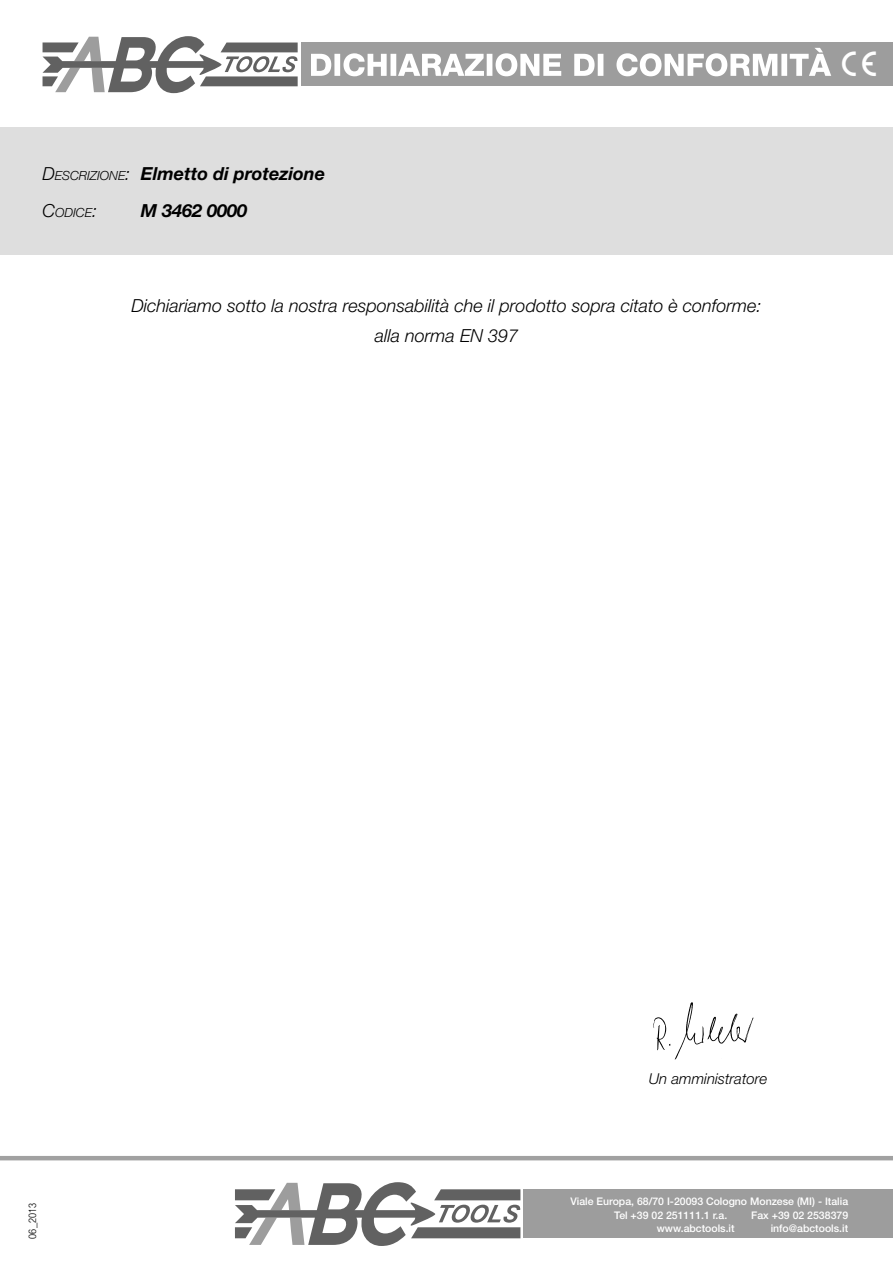
<style>
.page{position:relative;width:893px;height:1263px;background:#fff}
.page>*{position:absolute;margin:0;border:0;box-sizing:border-box;transform-origin:0 0}
.t1{font:italic 300 18px "Helvetica Amos";color:#000}
.t2{font:italic 700 18px "Helvetica Amos";color:#000}
.t3{font:italic 300 15px "Helvetica Amos";color:#000}
.t4{font:italic 300 12.6px "Helvetica Amos";color:#000}
.t5{font:500 10.5px "Helvetica Neue";color:#fff}
.t6{font:300 10.5px "Helvetica Amos Cond";color:#000}
.s1{font-weight:300}
.s2{font-weight:300;font-size:12.6px}
.s3{font-size:18px}
</style>
<div class="page">
<svg style="left:43px;top:36px;width:255px;height:57px"></svg>
<div style="left:301px;top:43px;width:592px;height:43px;background:#9d9d9d"></div>
<svg style="left:235px;top:1182px;width:285px;height:64px"></svg>
<div style="left:523px;top:1189px;width:370px;height:49px;background:#9d9d9d"></div>
<div style="left:0;top:128px;width:893px;height:127px;background:#dedede"></div>
<img style="left:653px;top:1002px;width:101px;height:58px">
<hr style="left:0;top:1156px;width:893px;height:4px;background:#a1a1a1">
<svg style="left:311px;top:48px;width:520px;height:28px"></svg>
<p class="t2" style="left:43px;top:163px;width:284px"><span class="s1">D</span><span class="s2">ESCRIZIONE</span><span class="s1">:</span> Elmetto di protezione</p>
<p class="t4" style="left:43px;top:206px;width:56px"><span class="s3">C</span>ODICE<span class="s3">:</span></p>
<p class="t2" style="left:141px;top:201px;width:108px">M 3462 0000</p>
<p class="t1" style="left:132px;top:295px;width:631px">Dichiariamo sotto la nostra responsabilità che il prodotto sopra citato è conforme:</p>
<p class="t1" style="left:375px;top:325px;width:145px">alla norma EN 397</p>
<p class="t6" style="left:26px;top:1238px;width:37px;rotate:-90deg">06_2013</p>
<p class="t3" style="left:649px;top:1070px;width:120px">Un amministratore</p>
<p class="t5" style="left:570px;top:1195px;width:279px">Viale Europa, 68/70 I-20093 Cologno Monzese (MI) - Italia</p>
<p class="t5" style="left:614px;top:1208px;width:114px">Tel +39 02 251111.1 r.a.</p>
<p class="t5" style="left:751px;top:1208px;width:98px">Fax +39 02 2538379</p>
<p class="t5" style="left:657px;top:1222px;width:79px">www.abctools.it</p>
<p class="t5" style="left:771px;top:1222px;width:79px">info@abctools.it</p>
</div>
